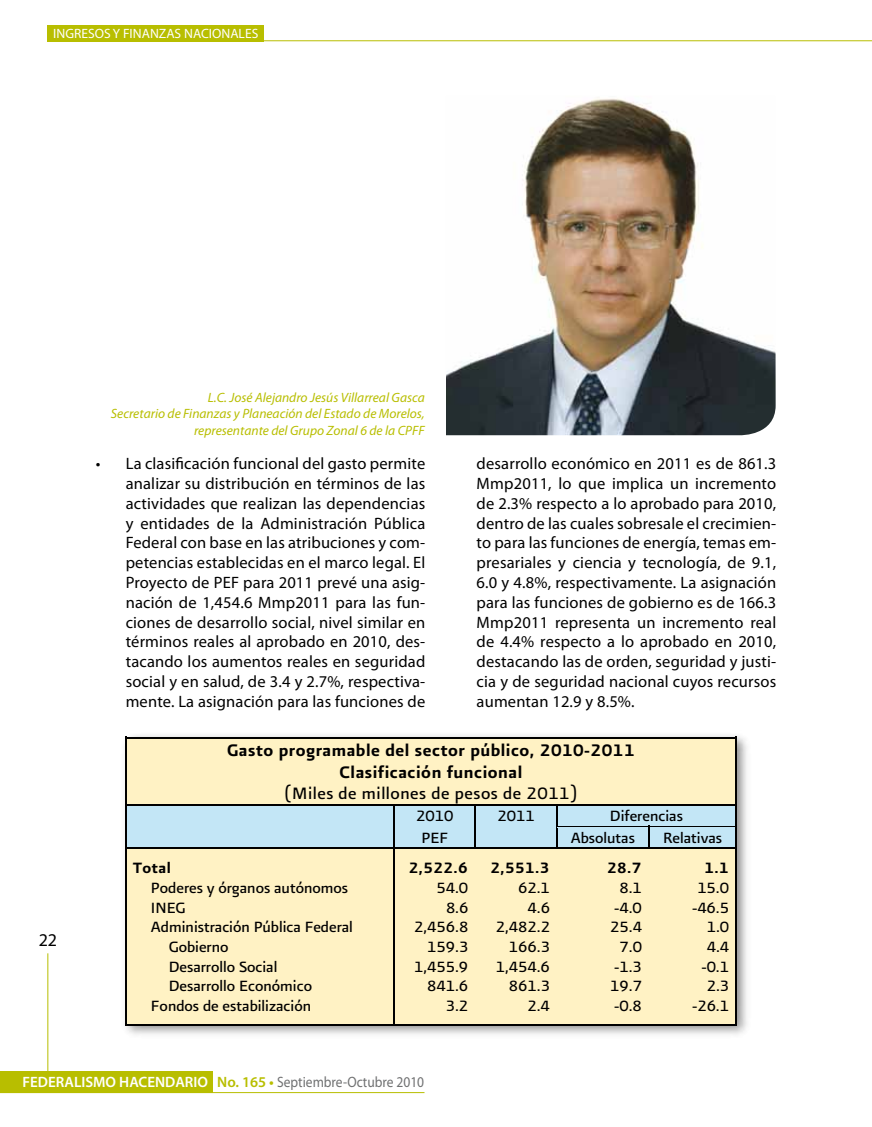
<style>
.page{position:relative;width:872px;height:1127px;background:#fff}
.page>*{position:absolute;margin:0;border:0;box-sizing:border-box;transform-origin:0 0}
.t1{font:19.8px/21.8px "Presidencia Firme";letter-spacing:.025em;color:#000;text-align:center}
.t2{font:19.8px "Presidencia Base";letter-spacing:.025em;color:#000}
.t3{font:18px "Myriad Pro";color:#000}
.t4{font:17.85px "Presidencia Base";color:#000}
.t5{font:17.85px "Presidencia Firme";letter-spacing:.025em;color:#000}
.t6{font:16.5px/19.8px "Myriad Pro";letter-spacing:.01em;color:#000;text-align:justify}
.t7{font:15px "Myriad Pro";color:#707172;scale:.9 1}
.t8{font:italic 13.5px/16.2px "Myriad Pro";color:#b8be00;text-align:right}
.t9{font:13.5px "Myriad Pro";color:#fff}
.s1{font-weight:600;color:#fff}
.s2{font-weight:600;color:#b8be00}
</style>
<div class="page">
<div style="left:0;top:1071px;width:213px;height:22px;background:#b8be00"></div>
<hr style="left:0;top:1092px;width:424px;height:1px;background:#b8be00">
<hr style="left:47px;top:953px;width:1px;height:118px;background:#b8be00">
<hr style="left:47px;top:40px;width:825px;height:1px;background:#b8be00">
<div style="left:47px;top:25px;width:217px;height:16px;background:#b8be00"></div>
<img style="left:446px;top:98px;width:329px;height:338px">
<img style="left:125px;top:735px;width:622px;height:300px">
<div style="left:127px;top:739px;width:608px;height:285px;background:#fff2c4"></div>
<hr style="left:125px;top:737px;width:610px;height:2px;background:#000">
<hr style="left:125px;top:739px;width:2px;height:21px;background:#000">
<hr style="left:735px;top:739px;width:2px;height:21px;background:#000">
<hr style="left:125px;top:760px;width:2px;height:22px;background:#000">
<hr style="left:735px;top:760px;width:2px;height:22px;background:#000">
<hr style="left:125px;top:782px;width:2px;height:22px;background:#000">
<hr style="left:735px;top:782px;width:2px;height:22px;background:#000">
<div style="left:127px;top:806px;width:266px;height:20px;background:#c3e6f6"></div>
<div style="left:394px;top:806px;width:81px;height:20px;background:#c3e6f6"></div>
<div style="left:476px;top:806px;width:80px;height:20px;background:#c3e6f6"></div>
<div style="left:557px;top:806px;width:178px;height:20px;background:#c3e6f6"></div>
<hr style="left:127px;top:804px;width:266px;height:2px;background:#000">
<hr style="left:395px;top:804px;width:79px;height:2px;background:#000">
<hr style="left:476px;top:804px;width:80px;height:2px;background:#000">
<hr style="left:558px;top:804px;width:177px;height:2px;background:#000">
<hr style="left:125px;top:806px;width:2px;height:20px;background:#000">
<hr style="left:393px;top:806px;width:2px;height:20px;background:#000">
<hr style="left:474px;top:806px;width:2px;height:20px;background:#000">
<hr style="left:556px;top:806px;width:2px;height:20px;background:#000">
<hr style="left:735px;top:806px;width:2px;height:20px;background:#000">
<div style="left:127px;top:828px;width:266px;height:19px;background:#c3e6f6"></div>
<div style="left:394px;top:828px;width:80px;height:19px;background:#c3e6f6"></div>
<div style="left:475px;top:828px;width:81px;height:19px;background:#c3e6f6"></div>
<div style="left:557px;top:828px;width:91px;height:19px;background:#c3e6f6"></div>
<div style="left:649px;top:828px;width:86px;height:19px;background:#c3e6f6"></div>
<hr style="left:127px;top:826px;width:266px;height:2px;background:#c3e6f6">
<hr style="left:395px;top:826px;width:79px;height:2px;background:#c3e6f6">
<hr style="left:476px;top:826px;width:80px;height:2px;background:#c3e6f6">
<hr style="left:558px;top:826px;width:90px;height:2px;background:#000">
<hr style="left:650px;top:826px;width:85px;height:2px;background:#000">
<svg style="left:474px;top:826px;width:2px;height:21px"></svg>
<svg style="left:556px;top:826px;width:2px;height:21px"></svg>
<svg style="left:648px;top:826px;width:2px;height:21px"></svg>
<hr style="left:127px;top:847px;width:266px;height:2px;background:#000">
<hr style="left:395px;top:847px;width:340px;height:2px;background:#000">
<svg style="left:125px;top:826px;width:2px;height:32px"></svg>
<svg style="left:393px;top:826px;width:2px;height:32px"></svg>
<svg style="left:735px;top:826px;width:2px;height:32px"></svg>
<hr style="left:125px;top:858px;width:2px;height:20px;background:#000">
<hr style="left:393px;top:858px;width:2px;height:20px;background:#000">
<hr style="left:735px;top:858px;width:2px;height:20px;background:#000">
<svg style="left:125px;top:878px;width:2px;height:19px"></svg>
<svg style="left:393px;top:878px;width:2px;height:19px"></svg>
<svg style="left:735px;top:878px;width:2px;height:19px"></svg>
<hr style="left:125px;top:897px;width:2px;height:20px;background:#000">
<hr style="left:393px;top:897px;width:2px;height:20px;background:#000">
<hr style="left:735px;top:897px;width:2px;height:20px;background:#000">
<hr style="left:125px;top:917px;width:2px;height:20px;background:#000">
<hr style="left:393px;top:917px;width:2px;height:20px;background:#000">
<hr style="left:735px;top:917px;width:2px;height:20px;background:#000">
<svg style="left:125px;top:937px;width:2px;height:19px"></svg>
<svg style="left:393px;top:937px;width:2px;height:19px"></svg>
<svg style="left:735px;top:937px;width:2px;height:19px"></svg>
<hr style="left:125px;top:956px;width:2px;height:20px;background:#000">
<hr style="left:393px;top:956px;width:2px;height:20px;background:#000">
<hr style="left:735px;top:956px;width:2px;height:20px;background:#000">
<svg style="left:125px;top:976px;width:2px;height:19px"></svg>
<svg style="left:393px;top:976px;width:2px;height:19px"></svg>
<svg style="left:735px;top:976px;width:2px;height:19px"></svg>
<hr style="left:125px;top:995px;width:2px;height:20px;background:#000">
<hr style="left:393px;top:995px;width:2px;height:20px;background:#000">
<hr style="left:735px;top:995px;width:2px;height:20px;background:#000">
<svg style="left:125px;top:1015px;width:2px;height:9px"></svg>
<hr style="left:125px;top:1024px;width:268px;height:2px;background:#000">
<svg style="left:393px;top:1015px;width:2px;height:11px"></svg>
<hr style="left:395px;top:1024px;width:80px;height:2px;background:#000">
<hr style="left:474px;top:1024px;width:83px;height:2px;background:#000">
<hr style="left:555px;top:1024px;width:94px;height:2px;background:#000">
<hr style="left:647px;top:1024px;width:88px;height:2px;background:#000">
<svg style="left:735px;top:1015px;width:2px;height:11px"></svg>
<p class="t9" style="left:53px;top:25px;width:206px">INGRESOS Y FINANZAS NACIONALES</p>
<p class="t8" style="left:111px;top:389px;width:315px">L.C. José Alejandro Jesús Villarreal Gasca<br>Secretario de Finanzas y Planeación del Estado de Morelos, representante del Grupo Zonal 6 de la CPFF</p>
<p class="t6" style="left:126px;top:453px;width:301px;text-indent:-30px">• La clasificación funcional del gasto permite analizar su distribución en términos de las actividades que realizan las dependencias y entidades de la Administración Pública Federal con base en las atribuciones y com&shy;petencias establecidas en el marco legal. El Proyecto de PEF para 2011 prevé una asig&shy;nación de 1,454.6 Mmp2011 para las fun&shy;ciones de desarrollo social, nivel similar en términos reales al aprobado en 2010, des&shy;tacando los aumentos reales en seguridad social y en salud, de 3.4 y 2.7%, respectiva&shy;mente. La asignación para las funciones de</p>
<p class="t6" style="left:476px;top:453px;width:301px">desarrollo económico en 2011 es de 861.3<br>Mmp2011, lo que implica un incremento de 2.3% respecto a lo aprobado para 2010, dentro de las cuales sobresale el crecimien&shy;to para las funciones de energía, temas em&shy;presariales y ciencia y tecnología, de 9.1, 6.0 y 4.8%, respectivamente. La asignación para las funciones de gobierno es de 166.3<br>Mmp2011 representa un incremento real de 4.4% respecto a lo aprobado en 2010, destacando las de orden, seguridad y justi&shy;cia y de seguridad nacional cuyos recursos aumentan 12.9 y 8.5%.</p>
<p class="t3" style="left:39px;top:929px;width:20px">22</p>
<p class="t1" style="left:227px;top:739px;width:409px">Gasto programable del sector público, 2010-2011<br>Clasificación funcional</p>
<p class="t2" style="left:283px;top:782px;width:296px">(Miles de millones de pesos de 2011)</p>
<p class="t4" style="left:416px;top:806px;width:39px">2010</p>
<p class="t4" style="left:497px;top:806px;width:39px">2011</p>
<p class="t4" style="left:610px;top:806px;width:74px">Diferencias</p>
<p class="t4" style="left:421px;top:827px;width:28px">PEF</p>
<p class="t4" style="left:571px;top:827px;width:66px">Absolutas</p>
<p class="t4" style="left:663px;top:827px;width:61px">Relativas</p>
<p class="t5" style="left:133px;top:858px;width:39px">Total</p>
<p class="t5" style="left:409px;top:858px;width:60px">2,522.6</p>
<p class="t5" style="left:490px;top:858px;width:60px">2,551.3</p>
<p class="t5" style="left:607px;top:858px;width:36px">28.7</p>
<p class="t5" style="left:704px;top:858px;width:26px">1.1</p>
<p class="t4" style="left:151px;top:878px;width:199px">Poderes y órganos autónomos</p>
<p class="t4" style="left:436px;top:878px;width:33px">54.0</p>
<p class="t4" style="left:518px;top:878px;width:33px">62.1</p>
<p class="t4" style="left:619px;top:878px;width:24px">8.1</p>
<p class="t4" style="left:697px;top:878px;width:33px">15.0</p>
<p class="t4" style="left:151px;top:897px;width:36px">INEG</p>
<p class="t4" style="left:446px;top:897px;width:24px">8.6</p>
<p class="t4" style="left:527px;top:897px;width:24px">4.6</p>
<p class="t4" style="left:614px;top:897px;width:29px">-4.0</p>
<p class="t4" style="left:692px;top:897px;width:39px">-46.5</p>
<p class="t4" style="left:151px;top:917px;width:203px">Administración Pública Federal</p>
<p class="t4" style="left:414px;top:917px;width:56px">2,456.8</p>
<p class="t4" style="left:496px;top:917px;width:56px">2,482.2</p>
<p class="t4" style="left:610px;top:917px;width:33px">25.4</p>
<p class="t4" style="left:707px;top:917px;width:24px">1.0</p>
<p class="t4" style="left:169px;top:936px;width:61px">Gobierno</p>
<p class="t4" style="left:427px;top:936px;width:43px">159.3</p>
<p class="t4" style="left:509px;top:936px;width:43px">166.3</p>
<p class="t4" style="left:619px;top:936px;width:24px">7.0</p>
<p class="t4" style="left:707px;top:936px;width:24px">4.4</p>
<p class="t4" style="left:169px;top:956px;width:110px">Desarrollo Social</p>
<p class="t4" style="left:414px;top:956px;width:56px">1,455.9</p>
<p class="t4" style="left:496px;top:956px;width:56px">1,454.6</p>
<p class="t4" style="left:614px;top:956px;width:29px">-1.3</p>
<p class="t4" style="left:701px;top:956px;width:29px">-0.1</p>
<p class="t4" style="left:169px;top:976px;width:145px">Desarrollo Económico</p>
<p class="t4" style="left:427px;top:976px;width:43px">841.6</p>
<p class="t4" style="left:509px;top:976px;width:43px">861.3</p>
<p class="t4" style="left:610px;top:976px;width:33px">19.7</p>
<p class="t4" style="left:707px;top:976px;width:24px">2.3</p>
<p class="t4" style="left:151px;top:995px;width:162px">Fondos de estabilización</p>
<p class="t4" style="left:446px;top:995px;width:24px">3.2</p>
<p class="t4" style="left:527px;top:995px;width:24px">2.4</p>
<p class="t4" style="left:614px;top:995px;width:29px">-0.8</p>
<p class="t4" style="left:692px;top:995px;width:39px">-26.1</p>
<p class="t7" style="left:23px;top:1073px;width:448px"><span class="s1">FEDERALISMO HACENDARIO</span> <span class="s2">No. 165 •</span> Septiembre-Octubre 2010</p>
</div>
